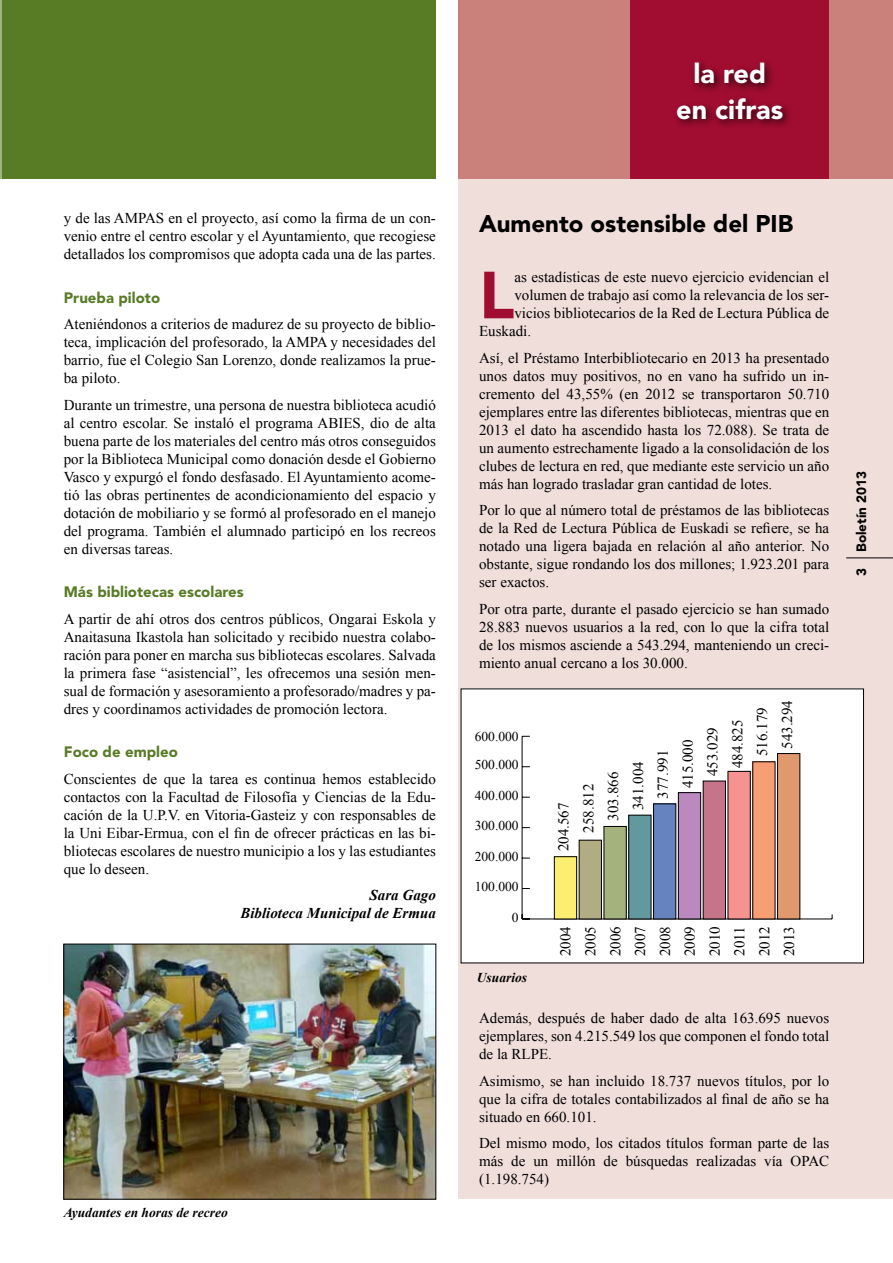
<style>
.page{position:relative;width:893px;height:1263px;background:#fff}
.page>*{position:absolute;margin:0;border:0;box-sizing:border-box;transform-origin:0 0}
.t1{font:900 65.85px "Avenir LT Std";color:#a10d31}
.t2{font:900 27px/36px "Avenir LT Std";color:#fff;text-align:center}
.t3{font:900 24px "Avenir LT Std";color:#000}
.t4{font:15px/18px "Times New Roman";color:#000;text-align:justify}
.t5{font:900 15px "Avenir LT Std";color:#587b26}
.t6{font:italic 700 15px/18px "Times New Roman";color:#000;text-align:right}
.t7{font:13.5px "Times New Roman";color:#000}
.t8{font:italic 700 13.5px "Times New Roman";color:#000}
.t9{font:900 13.5px "Avenir LT Std";color:#000}
</style>
<div class="page">
<div style="left:458px;top:179px;width:435px;height:1020px;background:#f0deda"></div>
<div style="left:461px;top:689px;width:402px;height:274px;background:#fff"></div>
<hr style="left:0;top:0;width:2px;height:179px;background:#a0b27f">
<img style="left:65px;top:946px;width:369px;height:251px">
<div style="left:63px;top:944px;width:373px;height:255px;border:1px solid #000"></div>
<div style="left:458px;top:0;width:435px;height:179px;background:#ca817c"></div>
<div style="left:630px;top:0;width:199px;height:179px;background:#a10d31"></div>
<div style="left:673px;top:58px;width:120px;height:72px;background:#000;opacity:.75"></div>
<hr style="left:846px;top:557px;width:47px;height:1px;background:#000">
<div style="left:2px;top:0;width:434px;height:179px;background:#587b26"></div>
<hr style="left:522px;top:919px;width:310px;height:1px;background:#000">
<hr style="left:522px;top:736px;width:1px;height:183px;background:#000">
<svg style="left:522px;top:918px;width:8px;height:2px"></svg>
<div style="left:777px;top:753px;width:23px;height:166px;background:#e0986d"></div>
<div style="left:777px;top:753px;width:23px;height:166px;border:1px solid #000"></div>
<div style="left:753px;top:762px;width:22px;height:157px;background:#f79e74"></div>
<div style="left:728px;top:771px;width:22px;height:148px;background:#f59391"></div>
<div style="left:703px;top:781px;width:22px;height:138px;background:#c5748a"></div>
<div style="left:703px;top:781px;width:23px;height:138px;border:1px solid #000"></div>
<div style="left:678px;top:793px;width:23px;height:126px;background:#ba8abe"></div>
<div style="left:678px;top:792px;width:23px;height:127px;border:1px solid #000"></div>
<div style="left:653px;top:804px;width:23px;height:115px;background:#6683bf"></div>
<div style="left:653px;top:804px;width:23px;height:115px;border:1px solid #000"></div>
<div style="left:629px;top:815px;width:22px;height:104px;background:#61999f"></div>
<div style="left:604px;top:826px;width:22px;height:93px;background:#a4b27e"></div>
<div style="left:579px;top:840px;width:22px;height:79px;background:#b2ac83"></div>
<div style="left:579px;top:840px;width:23px;height:79px;border:1px solid #000"></div>
<div style="left:554px;top:857px;width:23px;height:62px;background:#fbee70"></div>
<div style="left:554px;top:856px;width:23px;height:63px;border:1px solid #000"></div>
<p class="t4" style="left:64px;top:209px;width:374px">y de las AMPAS en el proyecto, así como la firma de un con&shy;venio entre el centro escolar y el Ayuntamiento, que recogiese detallados los compromisos que adopta cada una de las partes.</p>
<p class="t5" style="left:64px;top:288px;width:98px">Prueba piloto</p>
<p class="t4" style="left:64px;top:315px;width:374px">Ateniéndonos a criterios de madurez de su proyecto de biblio&shy;teca, implicación del profesorado, la AMPA y necesidades del barrio, fue el Colegio San Lorenzo, donde realizamos la prue&shy;ba piloto.</p>
<p class="t4" style="left:64px;top:395px;width:374px">Durante un trimestre, una persona de nuestra biblioteca acudió al centro escolar. Se instaló el programa ABIES, dio de alta buena parte de los materiales del centro más otros conseguidos por la Biblioteca Municipal como donación desde el Gobierno Vasco y expurgó el fondo desfasado. El Ayuntamiento acome&shy;tió las obras pertinentes de acondicionamiento del espacio y dotación de mobiliario y se formó al profesorado en el manejo del programa. También el alumnado participó en los recreos en diversas tareas.</p>
<p class="t5" style="left:64px;top:583px;width:182px">Más bibliotecas escolares</p>
<p class="t4" style="left:64px;top:609px;width:374px">A partir de ahí otros dos centros públicos, Ongarai Eskola y Anaitasuna Ikastola han solicitado y recibido nuestra colabo&shy;ración para poner en marcha sus bibliotecas escolares. Salvada la primera fase “asistencial”, les ofrecemos una sesión men&shy;sual de formación y asesoramiento a profesorado/madres y pa&shy;dres y coordinamos actividades de promoción lectora.</p>
<p class="t5" style="left:64px;top:743px;width:116px">Foco de empleo</p>
<p class="t4" style="left:64px;top:769px;width:374px">Conscientes de que la tarea es continua hemos establecido contactos con la Facultad de Filosofía y Ciencias de la Edu&shy;cación de la U.P.V. en Vitoria-Gasteiz y con responsables de la Uni Eibar-Ermua, con el fin de ofrecer prácticas en las bi&shy;bliotecas escolares de nuestro municipio a los y las estudiantes que lo deseen.</p>
<p class="t6" style="left:240px;top:886px;width:197px">Sara Gago<br>Biblioteca Municipal de Ermua</p>
<p class="t8" style="left:64px;top:1203px;width:165px">Ayudantes en horas de recreo</p>
<h2 class="t2" style="left:676px;top:55px;width:109px">la red en cifras</h2>
<h3 class="t3" style="left:479px;top:209px;width:316px">Aumento ostensible del PIB</h3>
<h1 class="t1" style="left:479px;top:256px;width:37px">L</h1>
<p class="t4" style="left:514px;top:268px;width:316px">as estadísticas de este nuevo ejercicio evidencian el</p>
<p class="t4" style="left:514px;top:286px;width:316px">volumen de trabajo así como la relevancia de los ser-</p>
<p class="t4" style="left:514px;top:304px;width:316px">vicios bibliotecarios de la Red de Lectura Pública de</p>
<p class="t4" style="left:479px;top:322px;width:54px">Euskadi.</p>
<p class="t4" style="left:479px;top:349px;width:352px">Así, el Préstamo Interbibliotecario en 2013 ha presentado unos datos muy positivos, no en vano ha sufrido un in&shy;cremento del 43,55% (en 2012 se transportaron 50.710 ejemplares entre las diferentes bibliotecas, mientras que en 2013 el dato ha ascendido hasta los 72.088). Se trata de un aumento estrechamente ligado a la consolidación de los clubes de lectura en red, que mediante este servicio un año más han logrado trasladar gran cantidad de lotes.</p>
<p class="t4" style="left:479px;top:501px;width:352px">Por lo que al número total de préstamos de las bibliotecas de la Red de Lectura Pública de Euskadi se refiere, se ha notado una ligera bajada en relación al año anterior. No obstante, sigue rondando los dos millones; 1.923.201 para ser exactos.</p>
<p class="t4" style="left:479px;top:600px;width:352px">Por otra parte, durante el pasado ejercicio se han sumado 28.883 nuevos usuarios a la red, con lo que la cifra total de los mismos asciende a 543.294, manteniendo un creci&shy;miento anual cercano a los 30.000.</p>
<p class="t7" style="left:475px;top:727px;width:45px">600.000</p>
<p class="t7" style="left:475px;top:756px;width:45px">500.000</p>
<p class="t7" style="left:475px;top:786px;width:45px">400.000</p>
<p class="t7" style="left:475px;top:817px;width:45px">300.000</p>
<p class="t7" style="left:475px;top:847px;width:45px">200.000</p>
<p class="t7" style="left:475px;top:878px;width:45px">100.000</p>
<p class="t7" style="left:512px;top:908px;width:8px">0</p>
<p class="t8" style="left:477px;top:968px;width:52px">Usuarios</p>
<p class="t4" style="left:554px;top:851px;width:50px;rotate:-90deg">204.567</p>
<p class="t4" style="left:579px;top:833px;width:50px;rotate:-90deg">258.812</p>
<p class="t4" style="left:604px;top:821px;width:50px;rotate:-90deg">303.866</p>
<p class="t4" style="left:629px;top:810px;width:50px;rotate:-90deg">341.004</p>
<p class="t4" style="left:654px;top:799px;width:50px;rotate:-90deg">377.991</p>
<p class="t4" style="left:678px;top:788px;width:50px;rotate:-90deg">415.000</p>
<p class="t4" style="left:703px;top:776px;width:50px;rotate:-90deg">453.029</p>
<p class="t4" style="left:728px;top:768px;width:50px;rotate:-90deg">484.825</p>
<p class="t4" style="left:753px;top:756px;width:50px;rotate:-90deg">516.179</p>
<p class="t4" style="left:778px;top:749px;width:50px;rotate:-90deg">543.294</p>
<p class="t4" style="left:556px;top:956px;width:31px;rotate:-90deg">2004</p>
<p class="t4" style="left:581px;top:956px;width:31px;rotate:-90deg">2005</p>
<p class="t4" style="left:606px;top:956px;width:31px;rotate:-90deg">2006</p>
<p class="t4" style="left:631px;top:956px;width:31px;rotate:-90deg">2007</p>
<p class="t4" style="left:656px;top:956px;width:31px;rotate:-90deg">2008</p>
<p class="t4" style="left:681px;top:956px;width:31px;rotate:-90deg">2009</p>
<p class="t4" style="left:705px;top:956px;width:31px;rotate:-90deg">2010</p>
<p class="t4" style="left:730px;top:955px;width:31px;rotate:-90deg">2011</p>
<p class="t4" style="left:755px;top:956px;width:31px;rotate:-90deg">2012</p>
<p class="t4" style="left:780px;top:956px;width:31px;rotate:-90deg">2013</p>
<p class="t4" style="left:479px;top:1009px;width:352px">Además, después de haber dado de alta 163.695 nuevos ejemplares, son 4.215.549 los que componen el fondo total de la RLPE.</p>
<p class="t4" style="left:479px;top:1072px;width:352px">Asimismo, se han incluido 18.737 nuevos títulos, por lo que la cifra de totales contabilizados al final de año se ha situado en 660.101.</p>
<p class="t4" style="left:479px;top:1134px;width:352px">Del mismo modo, los citados títulos forman parte de las más de un millón de búsquedas realizadas vía OPAC (1.198.754)</p>
<p class="t9" style="left:853px;top:576px;width:106px;rotate:-90deg">3 Boletín 2013</p>
</div>
